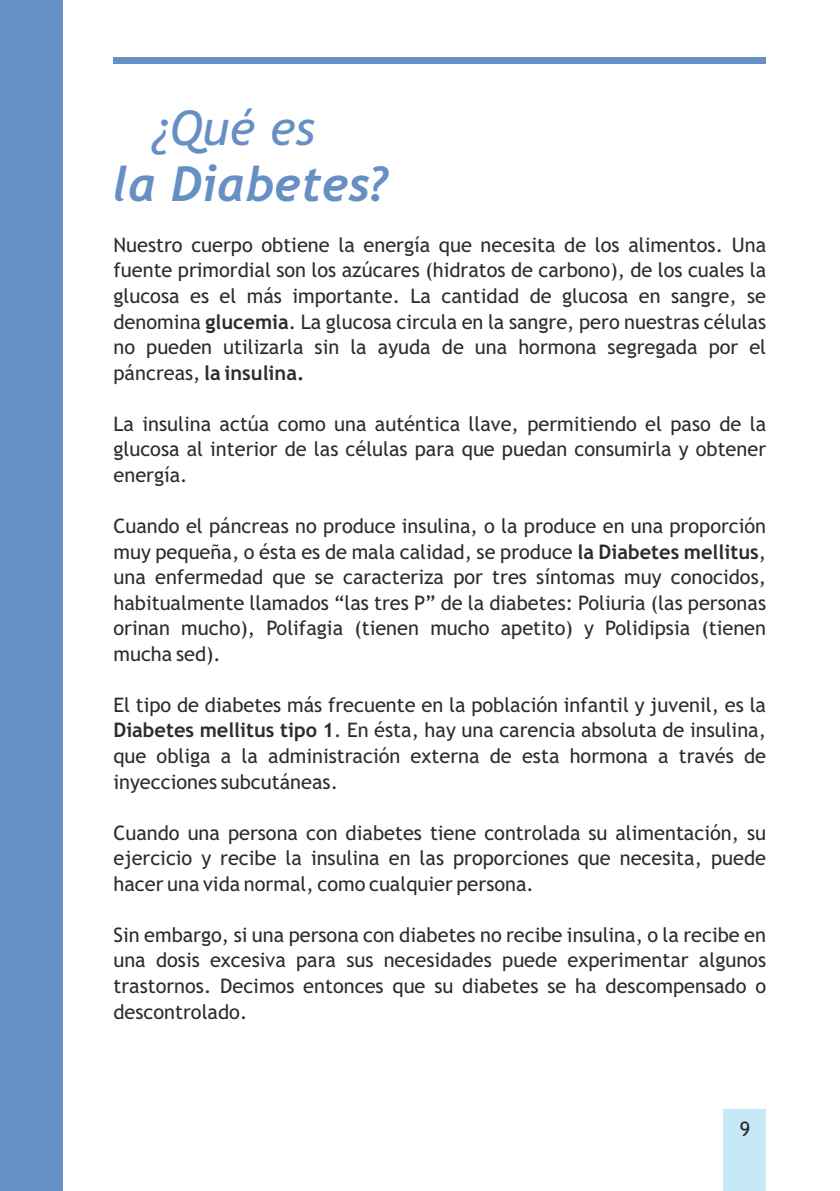
<style>
.page{position:relative;width:840px;height:1191px;background:#fff}
.page>*{position:absolute;margin:0;border:0;box-sizing:border-box;transform-origin:0 0}
.t1{font:italic 700 48px "Trebuchet";color:#668fc4}
.t2{font:italic 48px "Trebuchet MS";color:#668fc4}
.t3{font:20px/25.6px "Trebuchet MS";color:#2e2b2e;text-align:justify}
.s1{font-weight:700}
</style>
<div class="page">
<div style="left:722px;top:1109px;width:43px;height:82px;background:#c7e8f7"></div>
<div style="left:0;top:0;width:63px;height:1191px;background:#668fc4"></div>
<div style="left:113px;top:58px;width:652px;height:6px;background:#668fc4"></div>
<h1 class="t2" style="left:152px;top:110px;width:164px">¿Qué es</h1>
<h1 class="t1" style="left:113px;top:165px;width:278px">la Diabetes?</h1>
<p class="t3" style="left:113px;top:234px;width:653px">Nuestro cuerpo obtiene la energía que necesita de los alimentos. Una fuente primordial son los azúcares (hidratos de carbono), de los cuales la glucosa es el más importante. La cantidad de glucosa en sangre, se denomina <span class="s1">glucemia</span>. La glucosa circula en la sangre, pero nuestras células no pueden utilizarla sin la ayuda de una hormona segregada por el páncreas, <span class="s1">la insulina.</span></p>
<p class="t3" style="left:113px;top:412px;width:653px">La insulina actúa como una auténtica llave, permitiendo el paso de la glucosa al interior de las células para que puedan consumirla y obtener energía.</p>
<p class="t3" style="left:113px;top:515px;width:653px">Cuando el páncreas no produce insulina, o la produce en una proporción muy pequeña, o ésta es de mala calidad, se produce <span class="s1">la Diabetes mellitus</span>, una enfermedad que se caracteriza por tres síntomas muy conocidos, habitualmente llamados “las tres P” de la diabetes: Poliuria (las personas orinan mucho), Polifagia (tienen mucho apetito) y Polidipsia (tienen mucha sed).</p>
<p class="t3" style="left:113px;top:693px;width:653px">El tipo de diabetes más frecuente en la población infantil y juvenil, es la <span class="s1">Diabetes mellitus tipo 1</span>. En ésta, hay una carencia absoluta de insulina, que obliga a la administración externa de esta hormona a través de inyecciones subcutáneas.</p>
<p class="t3" style="left:113px;top:821px;width:653px">Cuando una persona con diabetes tiene controlada su alimentación, su ejercicio y recibe la insulina en las proporciones que necesita, puede hacer una vida normal, como cualquier persona.</p>
<p class="t3" style="left:113px;top:923px;width:653px">Sin embargo, si una persona con diabetes no recibe insulina, o la recibe en una dosis excesiva para sus necesidades puede experimentar algunos trastornos. Decimos entonces que su diabetes se ha descompensado o descontrolado.</p>
<p class="t3" style="left:739px;top:1118px;width:12px">9</p>
</div>
